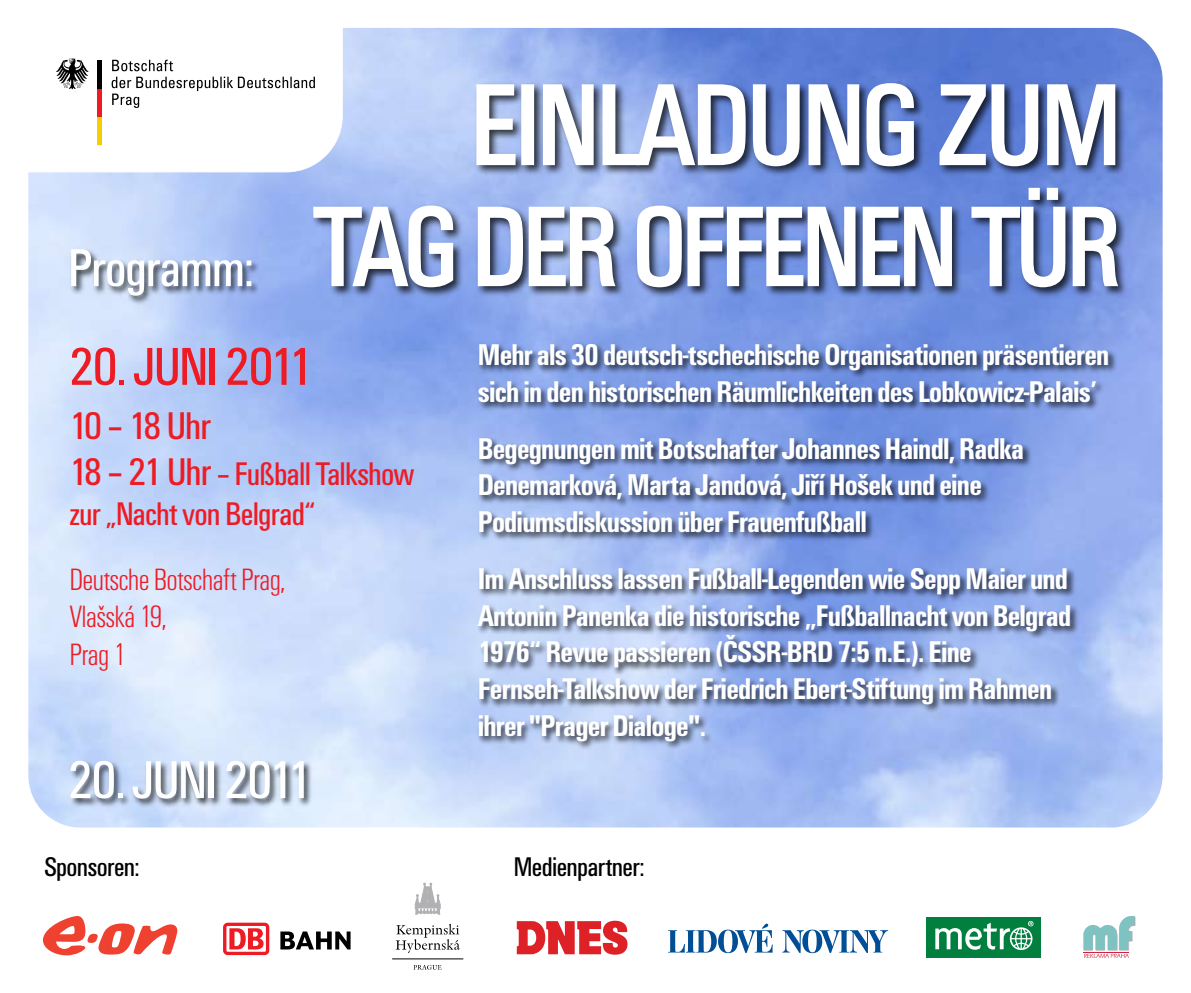
<style>
.page{position:relative;width:1191px;height:993px;background:#fff}
.page>*{position:absolute;margin:0;border:0;box-sizing:border-box;transform-origin:0 0}
.t1{font:condensed 118px "U001 TOT";letter-spacing:-.015em;color:#fff}
.t2{font:condensed 116px "U001 TOT";letter-spacing:-.025em;color:#fff;scale:.96 1}
.t3{font:condensed 55.2px "U001 TOT";letter-spacing:-.025em;color:#fff}
.t4{font:condensed 55.2px "U001 TOT";letter-spacing:-.025em;color:#ed1c24}
.t5{font:condensed 40px "U001 TOT";letter-spacing:-.05em;color:#ed1c24}
.t6{font:condensed 34px/39.6px "U001 TOT";letter-spacing:-.025em;color:#ed1c24}
.t7{font:32px/37px "U001 TOT Ligh Cond";letter-spacing:-.025em;color:#ed1c24}
.t8{font:700 condensed 31.2px/36.8px "U001 TOT";letter-spacing:-.025em;color:#fff}
.t9{font:condensed 28px "U001 TOT";letter-spacing:-.025em;color:#000}
.s1{font-size:40px}
</style>
<div class="page">
<img style="left:28px;top:28px;width:1134px;height:799px">
<img style="left:474px;top:336px;width:651px;height:451px">
<svg style="left:28px;top:28px;width:315px;height:144px"></svg>
<img style="left:112px;top:61px;width:1021px;height:275px">
<svg style="left:475px;top:83px;width:41px;height:83px;background:#8e99b1"></svg>
<div style="left:521px;top:84px;width:13px;height:81px;border:2px solid #fff"></div>
<svg style="left:542px;top:80px;width:52px;height:91px;background:#8894af"></svg>
<svg style="left:601px;top:83px;width:200px;height:84px;background:#7686b0"></svg>
<svg style="left:807px;top:80px;width:108px;height:91px;background:#6273a0"></svg>
<svg style="left:938px;top:83px;width:101px;height:84px;background:#5d71a6"></svg>
<svg style="left:1046px;top:76px;width:70px;height:90px;background:#6778a4"></svg>
<svg style="left:312px;top:204px;width:142px;height:84px;background:#8695ba"></svg>
<svg style="left:477px;top:206px;width:140px;height:81px;background:#818eab"></svg>
<svg style="left:636px;top:202px;width:317px;height:91px;background:#6e7faa"></svg>
<svg style="left:970px;top:187px;width:149px;height:101px;background:#687cb1"></svg>
<img style="left:64px;top:747px;width:365px;height:77px">
<img style="left:64px;top:236px;width:365px;height:76px">
<div style="left:97px;top:116px;width:5px;height:28px;background:#f5ce00"></div>
<div style="left:97px;top:88px;width:5px;height:28px;background:#ed1c24"></div>
<div style="left:97px;top:60px;width:5px;height:28px;background:#000"></div>
<svg style="left:56px;top:58px;width:33px;height:31px"></svg>
<svg style="left:112px;top:60px;width:203px;height:48px"></svg>
<div style="left:926px;top:917px;width:114px;height:40px;background:#007f3e"></div>
<svg style="left:935px;top:921px;width:98px;height:28px"></svg>
<svg style="left:668px;top:923px;width:220px;height:29px"></svg>
<img style="left:1134px;top:916px;width:2px;height:10px">
<svg style="left:1083px;top:916px;width:51px;height:41px"></svg>
<hr style="left:1083px;top:951px;width:45px;height:1px;background:#d2223e">
<svg style="left:280px;top:931px;width:70px;height:18px"></svg>
<svg style="left:223px;top:922px;width:46px;height:32px"></svg>
<svg style="left:517px;top:920px;width:110px;height:34px"></svg>
<svg style="left:43px;top:916px;width:134px;height:39px"></svg>
<hr style="left:392px;top:958px;width:71px;height:1px;background:#000">
<svg style="left:415px;top:882px;width:25px;height:32px"></svg>
<svg style="left:396px;top:923px;width:64px;height:46px"></svg>
<p class="t3" style="left:68px;top:237px;width:187px">Programm:</p>
<p class="t1" style="left:471px;top:59px;width:651px">EINLADUNG ZUM</p>
<p class="t2" style="left:314px;top:182px;width:841px">TAG DER OFFENEN TÜR</p>
<p class="t4" style="left:69px;top:336px;width:245px">20. JUNI 2011</p>
<p class="t5" style="left:69px;top:403px;width:143px">10 – 18 Uhr</p>
<p class="t6" style="left:69px;top:454px;width:347px"><span class="s1">18 – 21 Uhr</span> – Fußball Talkshow zur „Nacht von Belgrad“</p>
<p class="t7" style="left:69px;top:562px;width:218px">Deutsche Botschaft Prag,<br>Vlašská 19,<br>Prag 1</p>
<p class="t3" style="left:68px;top:748px;width:245px">20. JUNI 2011</p>
<p class="t8" style="left:478px;top:336px;width:633px">Mehr als 30 deutsch-tschechische Organisationen präsentieren sich in den historischen Räumlichkeiten des Lobkowicz-Palais’</p>
<p class="t8" style="left:478px;top:430px;width:548px">Begegnungen mit Botschafter Johannes Haindl, Radka<br>Denemarková, Marta Jandová, Jiří Hošek und eine<br>Podiumsdiskussion über Frauenfußball</p>
<p class="t8" style="left:478px;top:560px;width:595px">Im Anschluss lassen Fußball-Legenden wie Sepp Maier und Antonin Panenka die historische „Fußballnacht von Belgrad 1976“ Revue passieren (ČSSR-BRD 7:5 n.E.). Eine Fernseh-Talkshow der Friedrich Ebert-Stiftung im Rahmen ihrer "Prager Dialoge".</p>
<p class="t9" style="left:44px;top:851px;width:97px">Sponsoren:</p>
<p class="t9" style="left:514px;top:851px;width:132px">Medienpartner:</p>
</div>
